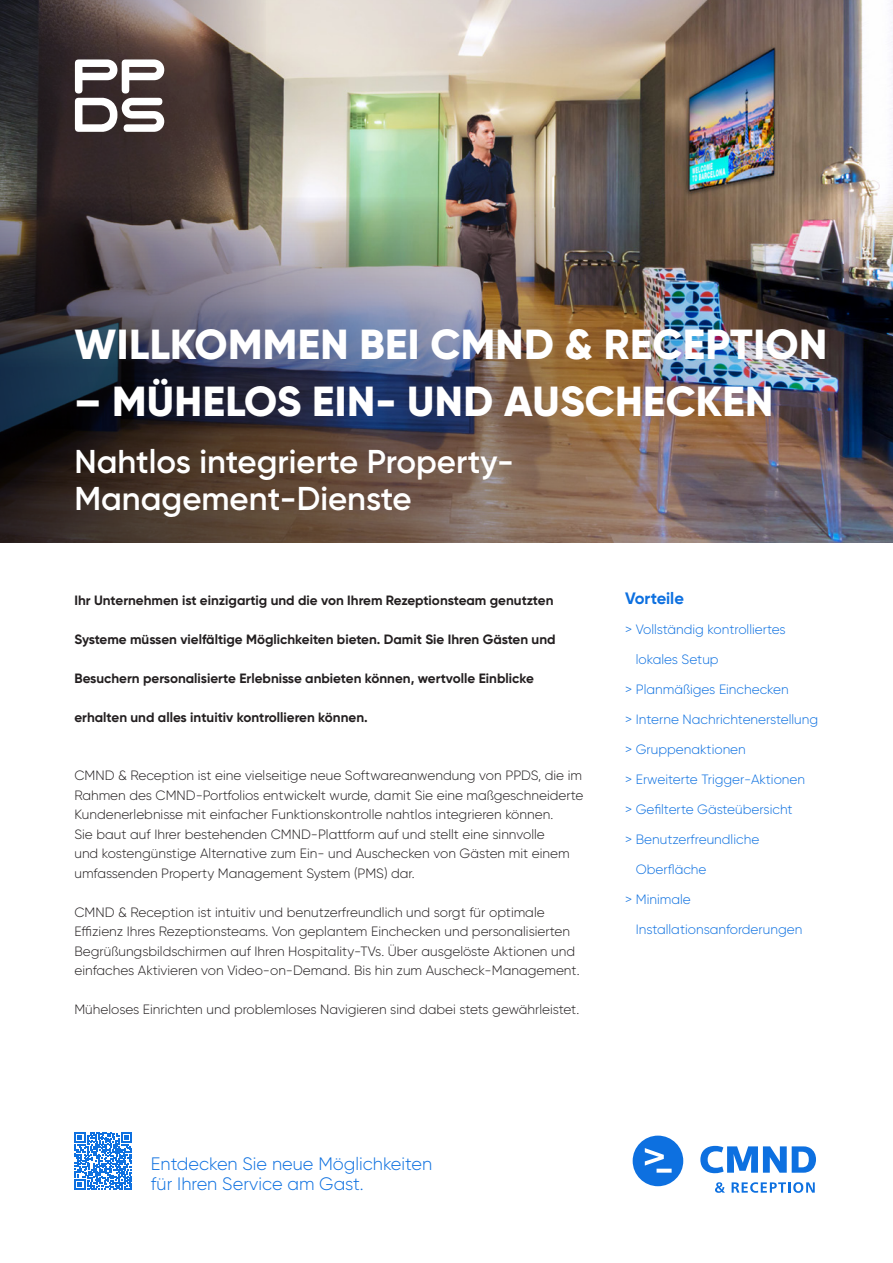
<style>
.page{position:relative;width:893px;height:1263px;background:#fff}
.page>*{position:absolute;margin:0;border:0;box-sizing:border-box;transform-origin:0 0}
.H2_Inter_headline{font:800 42px "Gilroy";letter-spacing:.01em;color:#fff}
.H2_Inter_headline-2{font:600 33px/37.5px "Gilroy";color:#fff}
.H2_Inter_headline-3{font:300 18px/19.5px "Gilroy";color:#0d70e0}
.H3_Inter_headline_sm{font:700 16.5px "Gilroy";color:#0d70e0}
.Plain_tekst{font:300 13.5px/19.5px "Gilroy";color:#231f20}
.Plain_tekst-2{font:700 13.5px "Gilroy";color:#231f20}
.Plain_text_2{font:300 13.5px "Gilroy";color:#0d70e0}
</style>
<div class="page">
<img style="left:266px;top:0;width:627px;height:197px">
<svg style="left:0;top:0;width:266px;height:197px"></svg>
<img style="left:0;top:197px;width:893px;height:346px">
<img style="left:74px;top:59px;width:745px;height:1134px">
<p class="H2_Inter_headline" style="left:75px;top:318px;width:754px">WILLKOMMEN BEI CMND &amp; RECEPTION</p>
<p class="H2_Inter_headline" style="left:74px;top:375px;width:700px">– MÜHELOS EIN- UND AUSCHECKEN</p>
<p class="H2_Inter_headline-2" style="left:74px;top:442px;width:441px">Nahtlos integrierte Property-<br>Management-Dienste</p>
<p class="Plain_tekst-2" style="left:74px;top:591px;width:481px">Ihr Unternehmen ist einzigartig und die von Ihrem Rezeptionsteam genutzten</p>
<p class="Plain_tekst-2" style="left:74px;top:630px;width:483px">Systeme müssen vielfältige Möglichkeiten bieten. Damit Sie Ihren Gästen und</p>
<p class="Plain_tekst-2" style="left:74px;top:669px;width:461px">Besuchern personalisierte Erlebnisse anbieten können, wertvolle Einblicke</p>
<p class="Plain_tekst-2" style="left:74px;top:708px;width:295px">erhalten und alles intuitiv kontrollieren können.</p>
<p class="Plain_tekst" style="left:74px;top:765px;width:511px">CMND &amp; Reception ist eine vielseitige neue Softwareanwendung von PPDS, die im Rahmen des CMND-Portfolios entwickelt wurde, damit Sie eine maßgeschneiderte Kundenerlebnisse mit einfacher Funktionskontrolle nahtlos integrieren können.<br>Sie baut auf Ihrer bestehenden CMND-Plattform auf und stellt eine sinnvolle<br>und kostengünstige Alternative zum Ein- und Auschecken von Gästen mit einem umfassenden Property Management System (PMS) dar.</p>
<p class="Plain_tekst" style="left:74px;top:902px;width:507px">CMND &amp; Reception ist intuitiv und benutzerfreundlich und sorgt für optimale Effizienz Ihres Rezeptionsteams. Von geplantem Einchecken und personalisierten Begrüßungsbildschirmen auf Ihren Hospitality-TVs. Über ausgelöste Aktionen und einfaches Aktivieren von Video-on-Demand. Bis hin zum Auscheck-Management.</p>
<p class="Plain_tekst" style="left:74px;top:999px;width:506px">Müheloses Einrichten und problemloses Navigieren sind dabei stets gewährleistet.</p>
<p class="H3_Inter_headline_sm" style="left:625px;top:588px;width:60px">Vorteile</p>
<p class="Plain_text_2" style="left:625px;top:621px;width:162px">&gt; Vollständig kontrolliertes</p>
<p class="Plain_text_2" style="left:636px;top:651px;width:84px">lokales Setup</p>
<p class="Plain_text_2" style="left:625px;top:681px;width:165px">&gt; Planmäßiges Einchecken</p>
<p class="Plain_text_2" style="left:625px;top:711px;width:195px">&gt; Interne Nachrichtenerstellung</p>
<p class="Plain_text_2" style="left:625px;top:741px;width:122px">&gt; Gruppenaktionen</p>
<p class="Plain_text_2" style="left:625px;top:771px;width:182px">&gt; Erweiterte Trigger-Aktionen</p>
<p class="Plain_text_2" style="left:625px;top:801px;width:169px">&gt; Gefilterte Gästeübersicht</p>
<p class="Plain_text_2" style="left:625px;top:831px;width:136px">&gt; Benutzerfreundliche</p>
<p class="Plain_text_2" style="left:636px;top:861px;width:72px">Oberfläche</p>
<p class="Plain_text_2" style="left:625px;top:891px;width:67px">&gt; Minimale</p>
<p class="Plain_text_2" style="left:636px;top:921px;width:168px">Installationsanforderungen</p>
<p class="H2_Inter_headline-3" style="left:151px;top:1154px;width:283px">Entdecken Sie neue Möglichkeiten für Ihren Service am Gast.</p>
</div>
